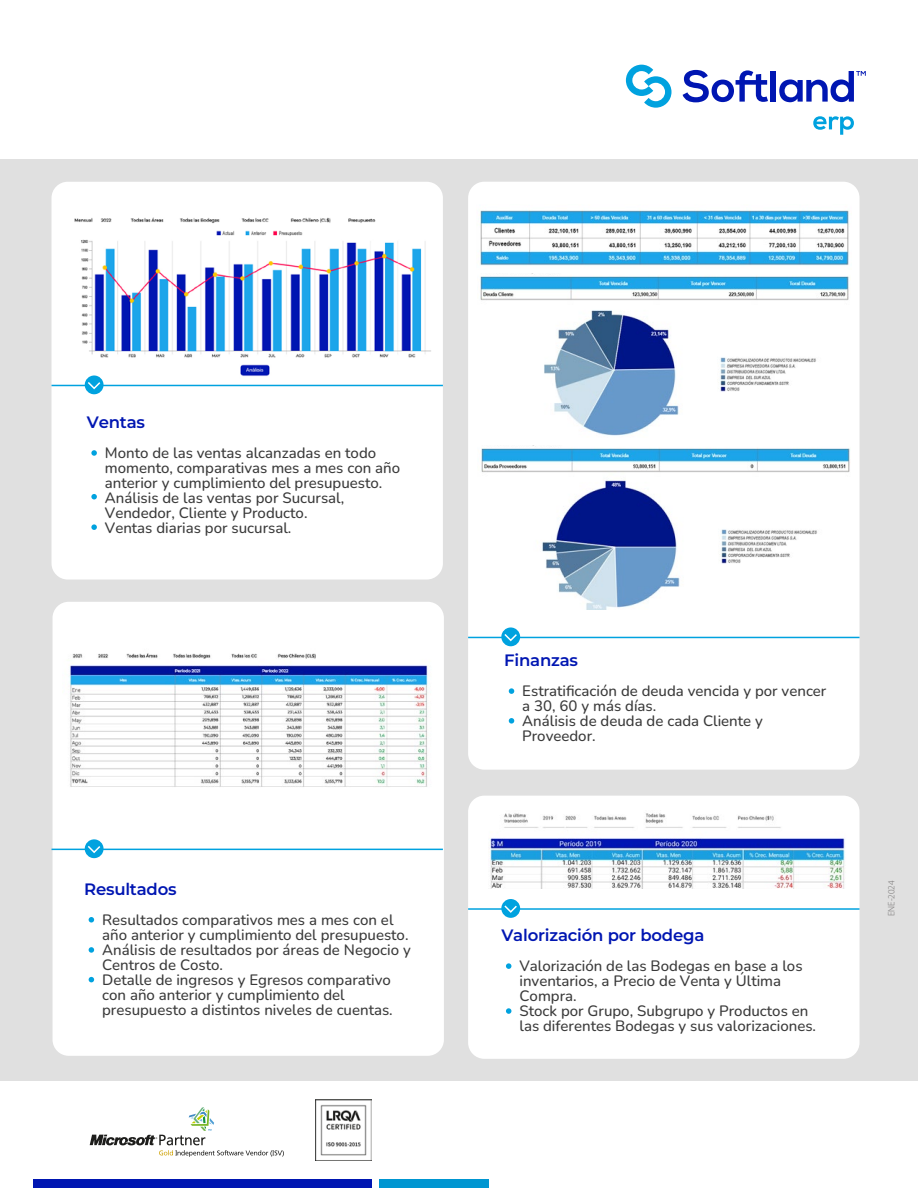
<style>
.page{position:relative;width:918px;height:1188px;background:#fff}
.page>*{position:absolute;margin:0;border:0;box-sizing:border-box;transform-origin:0 0}
.t1{font:600 16.5px "Montserrat";letter-spacing:-.01em;color:#0016b2}
.t2{font:500 15px/15px "Nunito";color:#3a3a3a}
.t3{font:300 9.3px "Myriad Pro";letter-spacing:-.01em;color:#716f6f}
</style>
<div class="page">
<div style="left:0;top:159px;width:918px;height:922px;background:#e0e0e0"></div>
<svg style="left:813px;top:116px;width:41px;height:19px"></svg>
<svg style="left:683px;top:70px;width:85px;height:32px"></svg>
<div style="left:771px;top:71px;width:5px;height:31px;background:#0016b2"></div>
<svg style="left:779px;top:71px;width:87px;height:31px"></svg>
<svg style="left:626px;top:65px;width:46px;height:43px"></svg>
<div style="left:33px;top:1179px;width:339px;height:9px;background:#0016b2"></div>
<div style="left:379px;top:1179px;width:110px;height:9px;background:#0096d1"></div>
<svg style="left:90px;top:1107px;width:194px;height:50px"></svg>
<img style="left:315px;top:1100px;width:57px;height:61px">
<div style="left:53px;top:602px;width:391px;height:454px;background:#fff;border-radius:16px"></div>
<svg style="left:89px;top:917px;width:5px;height:6px"></svg>
<svg style="left:89px;top:977px;width:5px;height:5px"></svg>
<svg style="left:89px;top:947px;width:5px;height:6px"></svg>
<img style="left:69px;top:653px;width:359px;height:134px">
<div style="left:52px;top:182px;width:391px;height:398px;background:#fff;border-radius:16px"></div>
<div style="left:468px;top:182px;width:392px;height:588px;background:#fff;border-radius:16px"></div>
<img style="left:480px;top:210px;width:369px;height:56px">
<img style="left:480px;top:273px;width:369px;height:163px">
<img style="left:481px;top:448px;width:369px;height:162px">
<svg style="left:509px;top:688px;width:5px;height:6px"></svg>
<svg style="left:509px;top:718px;width:5px;height:6px"></svg>
<div style="left:468px;top:796px;width:392px;height:263px;background:#fff;border-radius:16px"></div>
<svg style="left:506px;top:963px;width:5px;height:6px"></svg>
<svg style="left:506px;top:1008px;width:5px;height:6px"></svg>
<hr style="left:52px;top:849px;width:391px;height:1px;background:#00a2df">
<svg style="left:85px;top:839px;width:19px;height:19px"></svg>
<svg style="left:86px;top:844px;width:16px;height:10px"></svg>
<hr style="left:52px;top:385px;width:391px;height:1px;background:#00a2df">
<hr style="left:468px;top:637px;width:392px;height:1px;background:#00a2df">
<svg style="left:501px;top:627px;width:19px;height:19px"></svg>
<svg style="left:503px;top:632px;width:15px;height:10px"></svg>
<hr style="left:468px;top:908px;width:392px;height:2px;background:#00a2df">
<svg style="left:501px;top:899px;width:19px;height:19px"></svg>
<svg style="left:503px;top:904px;width:15px;height:10px"></svg>
<img style="left:74px;top:217px;width:357px;height:159px">
<svg style="left:85px;top:375px;width:19px;height:19px"></svg>
<svg style="left:86px;top:380px;width:16px;height:10px"></svg>
<svg style="left:91px;top:450px;width:6px;height:6px"></svg>
<svg style="left:91px;top:524px;width:6px;height:6px"></svg>
<svg style="left:91px;top:494px;width:6px;height:5px"></svg>
<img style="left:490px;top:813px;width:355px;height:75px">
<p class="t1" style="left:87px;top:411px;width:60px">Ventas</p>
<p class="t2" style="left:105px;top:445px;width:297px">Monto de las ventas alcanzadas en todo momento, comparativas mes a mes con año anterior y cumplimiento del presupuesto.<br>Análisis de las ventas por Sucursal, Vendedor, Cliente y Producto.<br>Ventas diarias por sucursal.</p>
<p class="t1" style="left:84px;top:878px;width:94px">Resultados</p>
<p class="t2" style="left:102px;top:912px;width:310px">Resultados comparativos mes a mes con el año anterior y cumplimiento del presupuesto.<br>Análisis de resultados por áreas de Negocio y Centros de Costo.<br>Detalle de ingresos y Egresos comparativo con año anterior y cumplimiento del presupuesto a distintos niveles de cuentas.</p>
<p class="t1" style="left:504px;top:649px;width:75px">Finanzas</p>
<p class="t2" style="left:522px;top:683px;width:306px">Estratificación de deuda vencida y por vencer a 30, 60 y más días.<br>Análisis de deuda de cada Cliente y<br>Proveedor.</p>
<p class="t1" style="left:501px;top:924px;width:204px">Valorización por bodega</p>
<p class="t2" style="left:519px;top:958px;width:298px">Valorización de las Bodegas en base a los inventarios, a Precio de Venta y Última Compra.<br>Stock por Grupo, Subgrupo y Productos en las diferentes Bodegas y sus valorizaciones.</p>
<p class="t3" style="left:886px;top:916px;width:37px;rotate:-90deg">ENE-2024</p>
</div>
